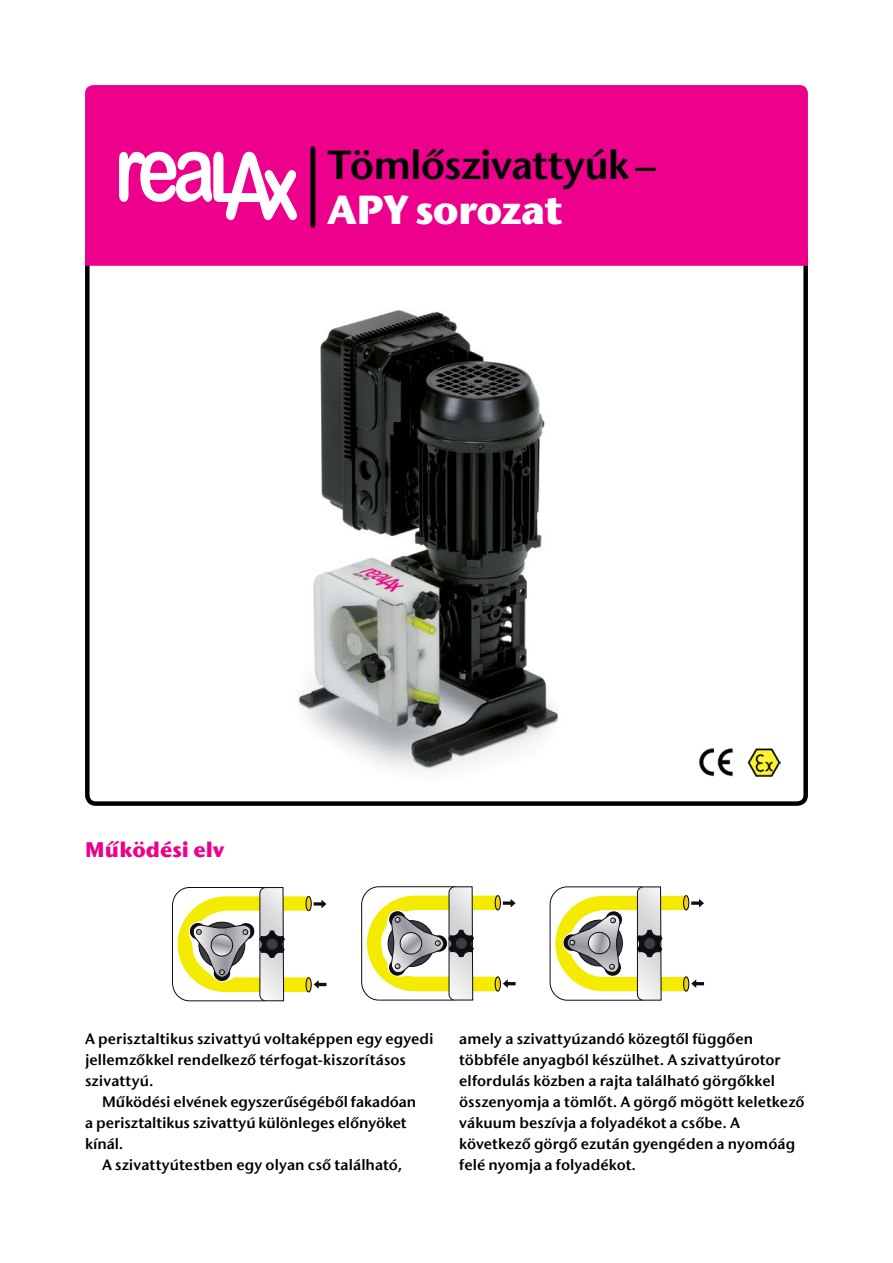
<style>
.page{position:relative;width:893px;height:1263px;background:#fff}
.page>*{position:absolute;margin:0;border:0;box-sizing:border-box;transform-origin:0 0}
.t1{font:600 40.5px "Stone Sans ITC";letter-spacing:-.015em;color:#000}
.t2{font:700 40.5px "Stone Sans ITC";letter-spacing:-.02em;color:#fff}
.t3{font:700 21px "ITC Stone Sans Com";color:#ec008c}
.t4{font:15px/21px "ITC Stone Sans Com Semi";letter-spacing:.005em;color:#000}
</style>
<div class="page">
<img style="left:299px;top:310px;width:259px;height:461px">
<div style="left:85px;top:247px;width:723px;height:559px;border:4px solid #000;border-radius:9px"></div>
<div style="left:85px;top:85px;width:723px;height:181px;background:#ec008c"></div>
<svg style="left:178px;top:887px;width:148px;height:114px"></svg>
<div style="left:306px;top:978px;width:5px;height:14px;background:#f0ce15;border-radius:50%"></div>
<div style="left:306px;top:977px;width:5px;height:15px;border:1px solid #000;border-radius:50%"></div>
<svg style="left:367px;top:886px;width:149px;height:114px"></svg>
<div style="left:400px;top:932px;width:22px;height:22px;border:1px solid #0f0c14;border-radius:50%"></div>
<svg style="left:549px;top:886px;width:155px;height:114px"></svg>
<img style="left:748px;top:748px;width:32px;height:28px">
<img style="left:698px;top:748px;width:35px;height:29px">
<svg style="left:119px;top:152px;width:178px;height:68px"></svg>
<div style="left:310px;top:149px;width:5px;height:76px;background:#000"></div>
<h1 class="t1" style="left:327px;top:138px;width:330px">Tömlőszivattyúk –</h1>
<h1 class="t2" style="left:327px;top:183px;width:236px">APY sorozat</h1>
<h2 class="t3" style="left:85px;top:836px;width:141px">Működési elv</h2>
<p class="t4" style="left:85px;top:1028px;width:350px">A perisztaltikus szivattyú voltaképpen egy egyedi jellemzőkkel rendelkező térfogat-kiszorításos szivattyú.</p>
<p class="t4" style="left:85px;top:1091px;width:333px;text-indent:17px">Működési elvének egyszerűségéből fakadóan a perisztaltikus szivattyú különleges előnyöket kínál.</p>
<p class="t4" style="left:102px;top:1154px;width:302px">A szivattyútestben egy olyan cső található,</p>
<p class="t4" style="left:459px;top:1028px;width:347px">amely a szivattyúzandó közegtől függően többféle anyagból készülhet. A szivattyúrotor elfordulás közben a rajta található görgőkkel összenyomja a tömlőt. A görgő mögött keletkező vákuum beszívja a folyadékot a csőbe. A következő görgő ezután gyengéden a nyomóág felé nyomja a folyadékot.</p>
</div>
